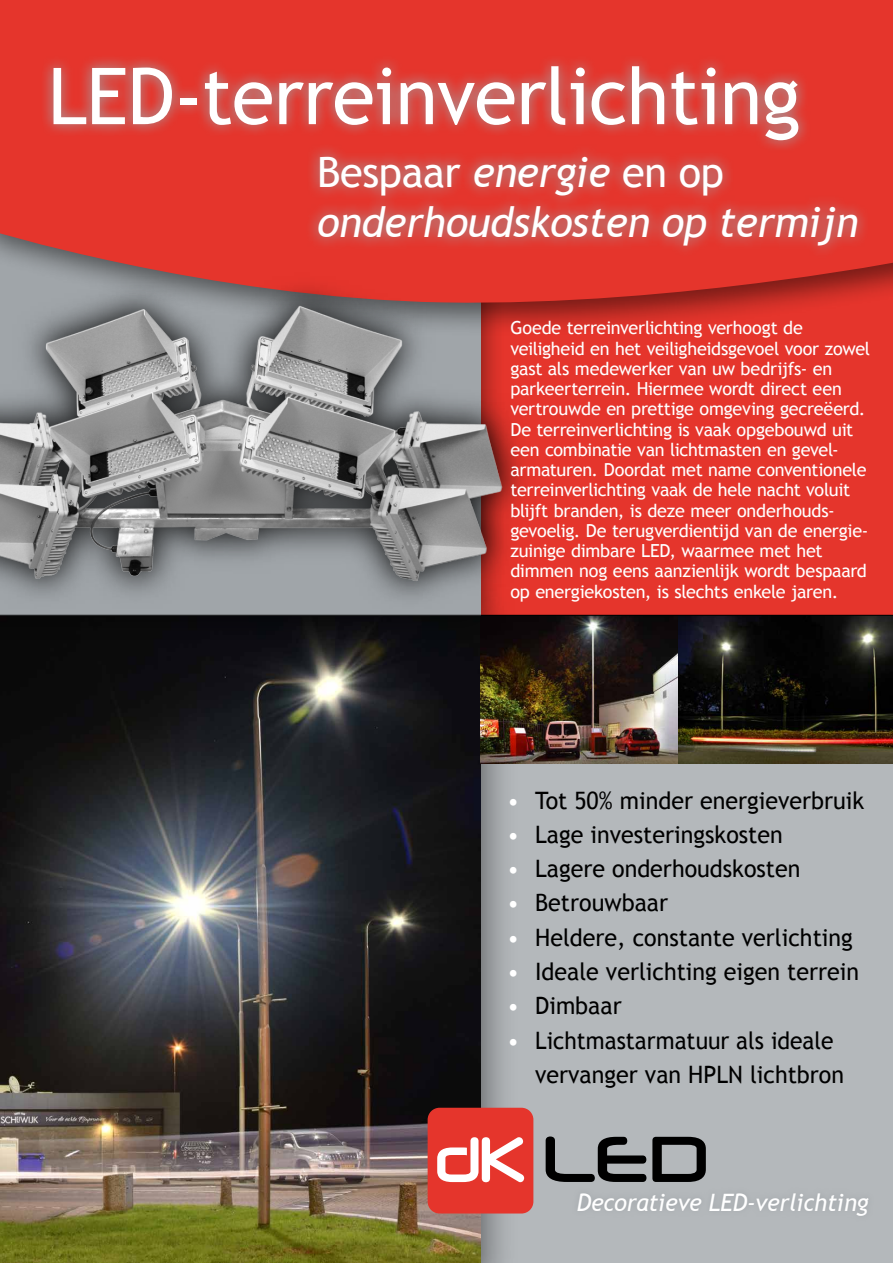
<style>
.page{position:relative;width:893px;height:1263px;background:#fff}
.page>*{position:absolute;margin:0;border:0;box-sizing:border-box;transform-origin:0 0}
.t1{font:78.6px "Trebuchet MS";letter-spacing:-.01em;color:#fff}
.t2{font:italic 42px/50.2px "Trebuchet MS";letter-spacing:-.01em;color:#fff}
.t3{font:24px "Trebuchet MS";color:#000}
.t4{font:24px/34.3px "Trebuchet MS";color:#000;scale:.95 1}
.t5{font:italic 24px "Trebuchet MS";letter-spacing:-.01em;color:#fff}
.t6{font:18px/20.2px "Trebuchet MS";letter-spacing:-.015em;color:#fff}
.s1{font-style:normal}
.s2{color:#fff}
</style>
<div class="page">
<div style="left:0;top:0;width:893px;height:635px;background:#e5352c"></div>
<div style="left:480px;top:763px;width:413px;height:500px;background:#b4b8bb"></div>
<div style="left:0;top:577px;width:518px;height:686px;background:#000;opacity:.6"></div>
<img style="left:0;top:641px;width:480px;height:622px">
<div style="left:428px;top:1108px;width:105px;height:105px;background:#e5352c;border-radius:12px"></div>
<svg style="left:437px;top:1137px;width:87px;height:45px"></svg>
<svg style="left:546px;top:1136px;width:100px;height:46px"></svg>
<svg style="left:652px;top:1137px;width:54px;height:45px"></svg>
<img style="left:480px;top:616px;width:413px;height:147px">
<div style="left:0;top:203px;width:506px;height:438px;background:#0a090b"></div>
<div style="left:0;top:0;width:893px;height:337px;background:#000;opacity:.5"></div>
<svg style="left:0;top:0;width:893px;height:306px"></svg>
<svg style="left:40px;top:54px;width:771px;height:99px"></svg>
<svg style="left:306px;top:144px;width:563px;height:114px"></svg>
<hr style="left:0;top:615px;width:893px;height:1px;background:#000">
<div style="left:0;top:272px;width:536px;height:343px;background:#000;opacity:.6"></div>
<img style="left:0;top:303px;width:504px;height:284px">
<h1 class="t1" style="left:48px;top:50px;width:754px">LED-terreinverlichting</h1>
<h2 class="t2" style="left:317px;top:147px;width:543px"><span class="s1">Bespaar</span> energie <span class="s1">en op </span>onderhoudskosten op termijn</h2>
<p class="t6" style="left:510px;top:318px;width:361px">Goede terreinverlichting verhoogt de veiligheid en het veiligheidsgevoel voor zowel gast als medewerker van uw bedrijfs- en parkeerterrein. Hiermee wordt direct een vertrouwde en prettige omgeving gecreëerd.<br>De terreinverlichting is vaak opgebouwd uit een combinatie van lichtmasten en gevel&shy;armaturen. Doordat met name conventionele terreinverlichting vaak de hele nacht voluit blijft branden, is deze meer onderhouds&shy;gevoelig. De terugverdientijd van de energie&shy;zuinige dimbare LED, waarmee met het dimmen nog eens aanzienlijk wordt bespaard op energiekosten, is slechts enkele jaren.</p>
<h3 class="t3" style="left:507px;top:786px;width:359px"><span class="s2">•</span> Tot 50% minder energieverbruik</h3>
<h3 class="t3" style="left:507px;top:820px;width:277px"><span class="s2">•</span> Lage investeringskosten</h3>
<h3 class="t3" style="left:507px;top:854px;width:295px"><span class="s2">•</span> Lagere onderhoudskosten</h3>
<h3 class="t3" style="left:507px;top:889px;width:162px"><span class="s2">•</span> Betrouwbaar</h3>
<h3 class="t3" style="left:507px;top:923px;width:347px"><span class="s2">•</span> Heldere, constante verlichting</h3>
<h3 class="t3" style="left:507px;top:957px;width:354px"><span class="s2">•</span> Ideale verlichting eigen terrein</h3>
<h3 class="t3" style="left:507px;top:992px;width:116px"><span class="s2">•</span> Dimbaar</h3>
<h3 class="t4" style="left:535px;top:1023px;width:327px;text-indent:-28px"><span class="s2">•</span> Lichtmastarmatuur als ideale vervanger van HPLN lichtbron</h3>
<h3 class="t5" style="left:577px;top:1188px;width:293px">Decoratieve LED-verlichting</h3>
</div>
